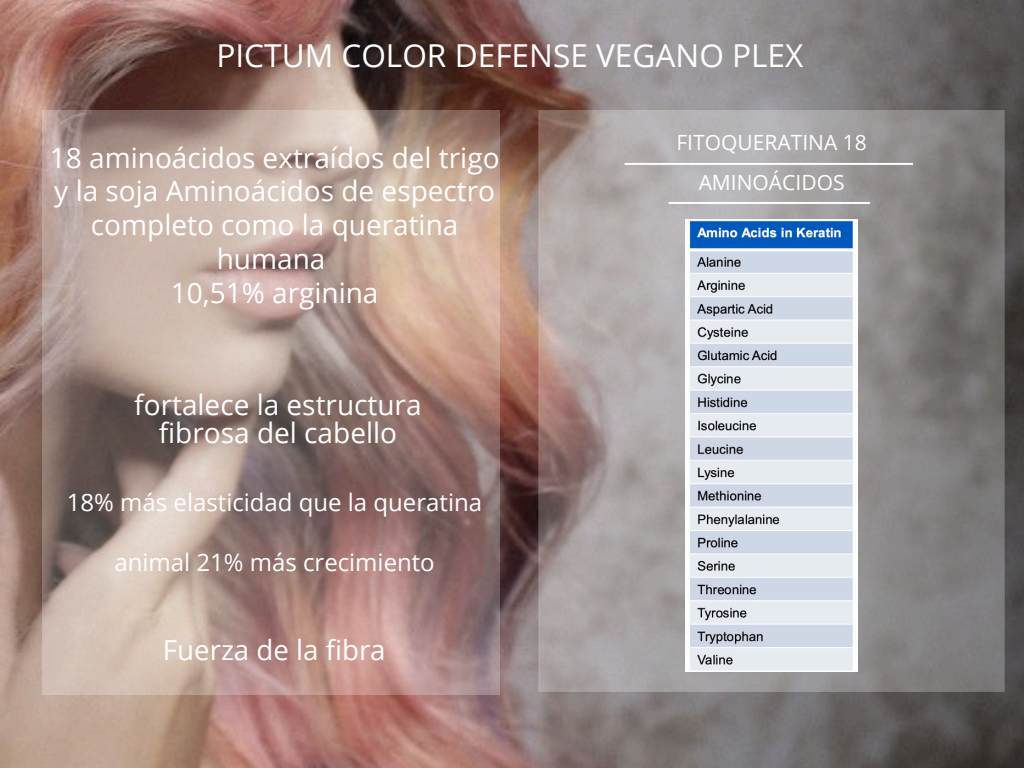
<style>
.page{position:relative;width:1024px;height:768px;background:#fff}
.page>*{position:absolute;margin:0;border:0;box-sizing:border-box;transform-origin:0 0}
.t1{font:31.6px "Open Sans";color:#fff}
.t2{font:28px/33.9px "Open Sans";color:#fff;text-align:center}
.t3{font:27.6px "Open Sans";color:#fff}
.t4{font:24px "Open Sans";color:#fff}
.t5{font:21px/40.5px "Open Sans";color:#fff;text-align:center}
</style>
<div class="page">
<img style="left:0;top:0;width:1024px;height:768px">
<svg style="left:42px;top:110px;width:457px;height:585px;background:#ae948b"></svg>
<img style="left:534px;top:105px;width:475px;height:591px">
<img style="left:686px;top:219px;width:171px;height:452px">
<p class="t1" style="left:216px;top:33px;width:588px">PICTUM COLOR DEFENSE VEGANO PLEX</p>
<h2 class="t2" style="left:50px;top:140px;width:451px">18 aminoácidos extraídos del trigo y la soja Aminoácidos de espectro completo como la queratina humana<br>10,51% arginina</h2>
<h3 class="t2" style="left:134px;top:389px;width:289px;line-height:28.5px">fortalece la estructura fibrosa del cabello</h3>
<h2 class="t4" style="left:67px;top:486px;width:417px">18% más elasticidad que la queratina</h2>
<h2 class="t4" style="left:114px;top:546px;width:322px">animal 21% más crecimiento</h2>
<h2 class="t3" style="left:163px;top:631px;width:224px">Fuerza de la fibra</h2>
<h1 class="t5" style="left:676px;top:121px;width:192px">FITOQUERATINA 18<br>AMINOÁCIDOS</h1>
</div>
